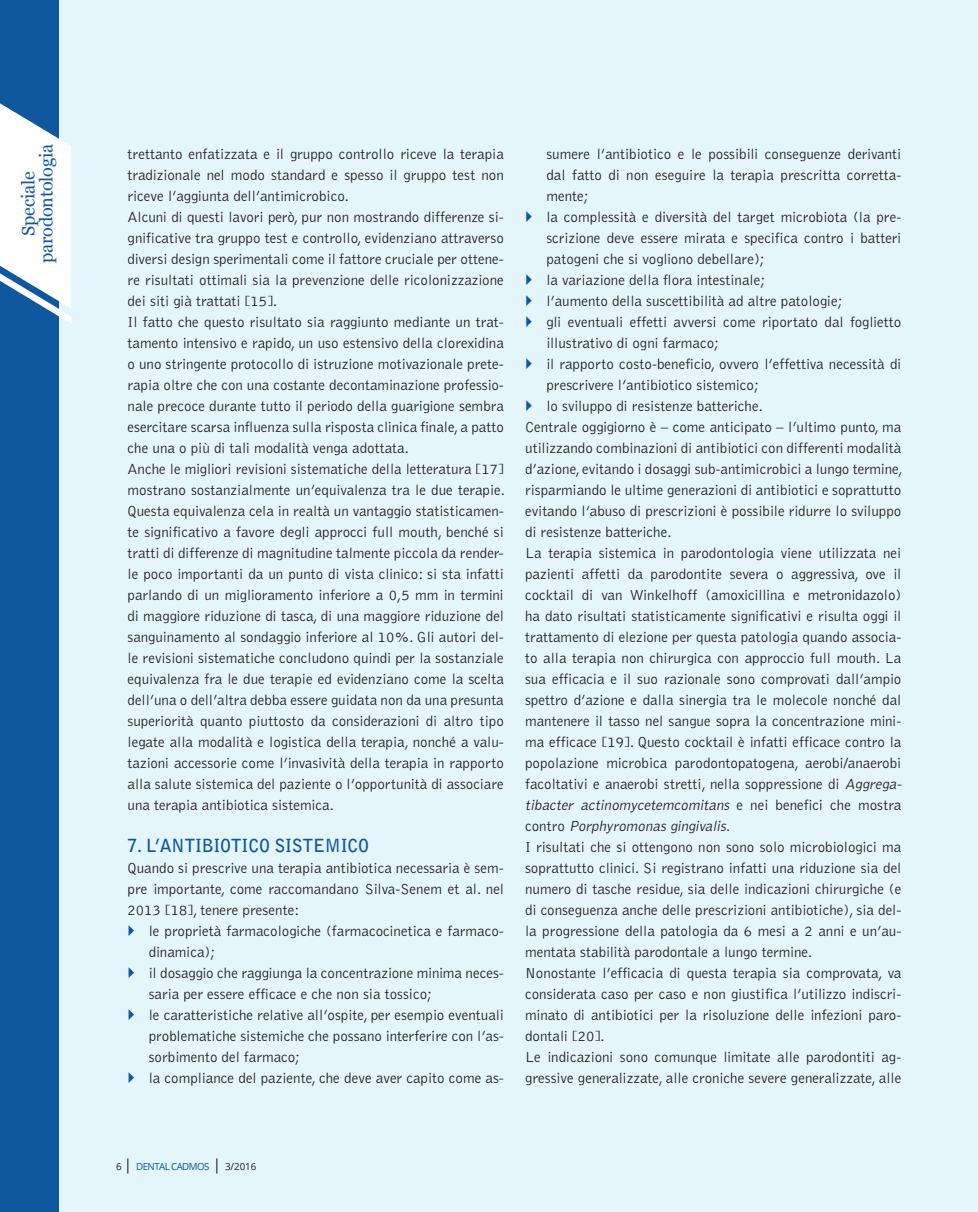
<style>
.page{position:relative;width:978px;height:1212px;background:#e4f5fb}
.page>*{position:absolute;margin:0;border:0;box-sizing:border-box;transform-origin:0 0}
.t1{font:700 18px "Bell Gothic Std";letter-spacing:-.015em;color:#0f589f}
.t2{font:18px/18px "Georgia";letter-spacing:-.01em;color:#0f589f;text-align:center}
.t3{font:300 15px/21px "Bell Gothic Std";color:#231f20}
.t4{font:italic 300 15px "Bell Gothic Std";color:#231f20}
.t5{font:9.75px "Open Sans";letter-spacing:-.06em;color:#0f589f}
.s1{font-style:italic}
.s2{font-style:normal}
.s3{color:#231f20}
.s4{font-size:15.15px;color:#231f20}
</style>
<div class="page">
<div style="left:0;top:0;width:58px;height:1212px;background:#0f589f"></div>
<svg style="left:0;top:99px;width:71px;height:225px"></svg>
<p class="t2" style="left:20px;top:263px;width:121px;rotate:-90deg">Speciale parodontologia</p>
<p class="t3" style="left:128px;top:144px;width:379px">trettanto enfatizzata e il gruppo controllo riceve la terapia tradizionale nel modo standard e spesso il gruppo test non riceve l’aggiunta dell’antimicrobico.<br>Alcuni di questi lavori però, pur non mostrando differenze si&shy;gnificative tra gruppo test e controllo, evidenziano attraverso diversi design sperimentali come il fattore cruciale per ottene&shy;re risultati ottimali sia la prevenzione delle ricolonizzazione dei siti già trattati [15].<br>Il fatto che questo risultato sia raggiunto mediante un trat&shy;tamento intensivo e rapido, un uso estensivo della clorexidina o uno stringente protocollo di istruzione motivazionale prete&shy;rapia oltre che con una costante decontaminazione professio&shy;nale precoce durante tutto il periodo della guarigione sembra esercitare scarsa influenza sulla risposta clinica finale, a patto che una o più di tali modalità venga adottata.<br>Anche le migliori revisioni sistematiche della letteratura [17] mostrano sostanzialmente un’equivalenza tra le due terapie.<br>Questa equivalenza cela in realtà un vantaggio statisticamen&shy;te significativo a favore degli approcci full mouth, benché si tratti di differenze di magnitudine talmente piccola da render&shy;le poco importanti da un punto di vista clinico: si sta infatti parlando di un miglioramento inferiore a 0,5 mm in termini di maggiore riduzione di tasca, di una maggiore riduzione del sanguinamento al sondaggio inferiore al 10%. Gli autori del&shy;le revisioni sistematiche concludono quindi per la sostanziale equivalenza fra le due terapie ed evidenziano come la scelta dell’una o dell’altra debba essere guidata non da una presunta superiorità quanto piuttosto da considerazioni di altro tipo legate alla modalità e logistica della terapia, nonché a valu&shy;tazioni accessorie come l’invasività della terapia in rapporto alla salute sistemica del paziente o l’opportunità di associare una terapia antibiotica sistemica.</p>
<p class="t1" style="left:128px;top:835px;width:243px">7. L’ANTIBIOTICO SISTEMICO</p>
<p class="t3" style="left:128px;top:858px;width:378px;text-align:justify">Quando si prescrive una terapia antibiotica necessaria è sem&shy;pre importante, come raccomandano Silva-Senem et al. nel 2013 [18], tenere presente:</p>
<p class="t3" style="left:149px;top:921px;width:357px">le proprietà farmacologiche (farmacocinetica e farmaco&shy;dinamica);<br>il dosaggio che raggiunga la concentrazione minima neces&shy;saria per essere efficace e che non sia tossico;<br>le caratteristiche relative all’ospite, per esempio eventuali problematiche sistemiche che possano interferire con l’as&shy;sorbimento del farmaco;<br>la compliance del paziente, che deve aver capito come as-</p>
<p class="t3" style="left:546px;top:144px;width:357px">sumere l’antibiotico e le possibili conseguenze derivanti</p>
<p class="t3" style="left:546px;top:165px;width:357px">dal fatto di non eseguire la terapia prescritta corretta-</p>
<p class="t3" style="left:546px;top:186px;width:44px">mente;</p>
<p class="t3" style="left:546px;top:207px;width:357px">la complessità e diversità del target microbiota (la pre-</p>
<p class="t3" style="left:546px;top:228px;width:357px">scrizione deve essere mirata e specifica contro i batteri</p>
<p class="t3" style="left:546px;top:249px;width:220px">patogeni che si vogliono debellare);</p>
<p class="t3" style="left:546px;top:270px;width:220px">la variazione della flora intestinale;</p>
<p class="t3" style="left:546px;top:291px;width:298px">l’aumento della suscettibilità ad altre patologie;</p>
<p class="t3" style="left:546px;top:312px;width:357px">gli eventuali effetti avversi come riportato dal foglietto</p>
<p class="t3" style="left:546px;top:333px;width:174px">illustrativo di ogni farmaco;</p>
<p class="t3" style="left:546px;top:354px;width:357px">il rapporto costo-beneficio, ovvero l’effettiva necessità di</p>
<p class="t3" style="left:546px;top:375px;width:214px">prescrivere l’antibiotico sistemico;</p>
<p class="t3" style="left:546px;top:396px;width:218px">lo sviluppo di resistenze batteriche.</p>
<p class="t3" style="left:525px;top:417px;width:378px">Centrale oggigiorno è – come anticipato – l’ultimo punto, ma</p>
<p class="t3" style="left:525px;top:438px;width:378px">utilizzando combinazioni di antibiotici con differenti modalità</p>
<p class="t3" style="left:525px;top:459px;width:379px">d’azione, evitando i dosaggi sub-antimicrobici a lungo termine,</p>
<p class="t3" style="left:525px;top:480px;width:378px">risparmiando le ultime generazioni di antibiotici e soprattutto</p>
<p class="t3" style="left:525px;top:501px;width:378px">evitando l’abuso di prescrizioni è possibile ridurre lo sviluppo</p>
<p class="t3" style="left:525px;top:522px;width:148px">di resistenze batteriche.</p>
<p class="t3" style="left:525px;top:543px;width:378px">La terapia sistemica in parodontologia viene utilizzata nei</p>
<p class="t3" style="left:525px;top:564px;width:378px">pazienti affetti da parodontite severa o aggressiva, ove il</p>
<p class="t3" style="left:525px;top:585px;width:378px">cocktail di van Winkelhoff (amoxicillina e metronidazolo)</p>
<p class="t3" style="left:525px;top:606px;width:378px">ha dato risultati statisticamente significativi e risulta oggi il</p>
<p class="t3" style="left:525px;top:627px;width:378px">trattamento di elezione per questa patologia quando associa-</p>
<p class="t3" style="left:525px;top:648px;width:378px">to alla terapia non chirurgica con approccio full mouth. La</p>
<p class="t3" style="left:525px;top:669px;width:378px">sua efficacia e il suo razionale sono comprovati dall’ampio</p>
<p class="t3" style="left:525px;top:690px;width:378px">spettro d’azione e dalla sinergia tra le molecole nonché dal</p>
<p class="t3" style="left:525px;top:711px;width:378px">mantenere il tasso nel sangue sopra la concentrazione mini-</p>
<p class="t3" style="left:525px;top:732px;width:378px">ma efficace [19]. Questo cocktail è infatti efficace contro la</p>
<p class="t3" style="left:525px;top:753px;width:378px">popolazione microbica parodontopatogena, aerobi/anaerobi</p>
<p class="t3" style="left:525px;top:774px;width:381px">facoltativi e anaerobi stretti, nella soppressione di <span class="s1">Aggrega-</span></p>
<p class="t4" style="left:525px;top:797px;width:378px">tibacter actinomycetemcomitans <span class="s2">e n e i b e n e f i c i c h e m o s t ra</span></p>
<p class="t4" style="left:525px;top:818px;width:207px"><span class="s2">c o n t r o</span> Porphyromonas gingivalis<span class="s2">.</span></p>
<p class="t3" style="left:525px;top:837px;width:378px">I risultati che si ottengono non sono solo microbiologici ma</p>
<p class="t3" style="left:525px;top:858px;width:378px">soprattutto clinici. Si registrano infatti una riduzione sia del</p>
<p class="t3" style="left:525px;top:879px;width:378px">numero di tasche residue, sia delle indicazioni chirurgiche (e</p>
<p class="t3" style="left:525px;top:900px;width:378px">di conseguenza anche delle prescrizioni antibiotiche), sia del-</p>
<p class="t3" style="left:525px;top:921px;width:378px">la progressione della patologia da 6 mesi a 2 anni e un’au-</p>
<p class="t3" style="left:525px;top:942px;width:289px">mentata stabilità parodontale a lungo termine.</p>
<p class="t3" style="left:525px;top:963px;width:378px">Nonostante l’efficacia di questa terapia sia comprovata, va</p>
<p class="t3" style="left:525px;top:984px;width:378px">considerata caso per caso e non giustifica l’utilizzo indiscri-</p>
<p class="t3" style="left:525px;top:1005px;width:378px">minato di antibiotici per la risoluzione delle infezioni paro-</p>
<p class="t3" style="left:525px;top:1026px;width:81px">dontali [20].</p>
<p class="t3" style="left:525px;top:1047px;width:378px">Le indicazioni sono comunque limitate alle parodontiti ag-</p>
<p class="t3" style="left:525px;top:1068px;width:378px">gressive generalizzate, alle croniche severe generalizzate, alle</p>
<p class="t5" style="left:116px;top:1159px;width:142px"><span class="s3">6</span> <span class="s4">|</span> DENTAL CADMOS <span class="s4">|</span> <span class="s3">3/2016</span></p>
</div>
